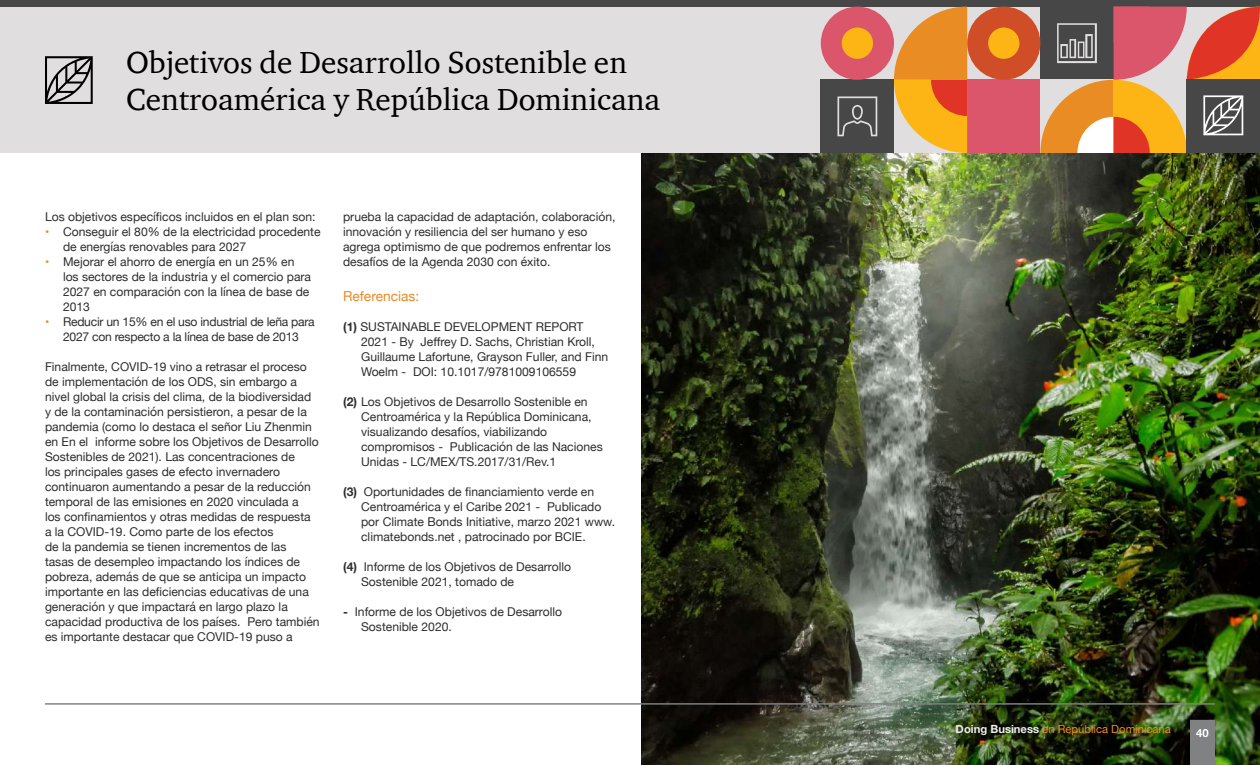
<style>
.page{position:relative;width:1260px;height:765px;background:#fff}
.page>*{position:absolute;margin:0;border:0;box-sizing:border-box;transform-origin:0 0}
.t1{font:31.25px/37.5px "ITC Charter Com";color:#000}
.t2{font:13.75px "Helvetica Neue";color:#e88b24}
.t3{font:12.12px/15px "Helvetica Neue";color:#2d2d2d}
.t4{font:12.12px/15px "Helvetica Neue";letter-spacing:-.02em;color:#2d2d2d;text-align:center}
.t5{font:11.25px "Helvetica Neue";color:#e88b24}
.t6{font:700 11.25px "Helvetica Neue";color:#fff}
.s1{color:#e88b24}
.s2{font-weight:700}
.s3{font-weight:700;color:#eeeeef}
</style>
<div class="page">
<div style="left:0;top:0;width:1260px;height:153px;background:#e0dede"></div>
<div style="left:0;top:0;width:1260px;height:7px;background:#474747"></div>
<div style="left:821px;top:80px;width:73px;height:73px;background:#474747"></div>
<div style="left:967px;top:80px;width:73px;height:73px;background:#db556b"></div>
<div style="left:821px;top:7px;width:73px;height:73px;background:#db556b;border-radius:50%"></div>
<div style="left:842px;top:28px;width:31px;height:31px;background:#fcb515;border-radius:50%"></div>
<div style="left:967px;top:7px;width:73px;height:73px;background:#cf4d27;border-radius:50%"></div>
<div style="left:988px;top:28px;width:31px;height:31px;background:#fcb515;border-radius:50%"></div>
<svg style="left:894px;top:7px;width:73px;height:146px"></svg>
<svg style="left:837px;top:96px;width:40px;height:40px"></svg>
<svg style="left:1040px;top:7px;width:220px;height:146px"></svg>
<img style="left:641px;top:153px;width:619px;height:612px">
<div style="left:1190px;top:720px;width:25px;height:45px;background:#7f8183"></div>
<hr style="left:45px;top:704px;width:1170px;height:1px;background:#7f8183">
<svg style="left:45px;top:56px;width:48px;height:48px"></svg>
<h1 class="t1" style="left:126px;top:43px;width:536px">Objetivos de Desarrollo Sostenible en<br>Centroamérica y República Dominicana</h1>
<p class="t3" style="left:45px;top:210px;width:272px">Los objetivos específicos incluidos en el plan son:</p>
<p class="t3" style="left:63px;top:225px;width:259px;text-indent:-18px"><span class="s1">•</span> Conseguir el 80% de la electricidad procedente de energías renovables para 2027</p>
<p class="t3" style="left:63px;top:255px;width:250px;text-indent:-18px"><span class="s1">•</span> Mejorar el ahorro de energía en un 25% en los sectores de la industria y el comercio para 2027 en comparación con la línea de base de 2013</p>
<p class="t4" style="left:45px;top:315px;width:271px"><span class="s1">•</span> Reducir un 15% en el uso industrial de leña para<br>2027 con respecto a la línea de base de 2013</p>
<p class="t3" style="left:45px;top:360px;width:276px">Finalmente, COVID-19 vino a retrasar el proceso de implementación de los ODS, sin embargo a nivel global la crisis del clima, de la biodiversidad y de la contaminación persistieron, a pesar de la pandemia (como lo destaca el señor Liu Zhenmin en En el informe sobre los Objetivos de Desarrollo Sostenibles de 2021). Las concentraciones de<br>los principales gases de efecto invernadero continuaron aumentando a pesar de la reducción temporal de las emisiones en 2020 vinculada a<br>los confinamientos y otras medidas de respuesta a la COVID-19. Como parte de los efectos<br>de la pandemia se tienen incrementos de las<br>tasas de desempleo impactando los índices de pobreza, además de que se anticipa un impacto importante en las deficiencias educativas de una generación y que impactará en largo plazo la capacidad productiva de los países. Pero también es importante destacar que COVID-19 puso a</p>
<p class="t3" style="left:343px;top:210px;width:274px">prueba la capacidad de adaptación, colaboración, innovación y resiliencia del ser humano y eso agrega optimismo de que podremos enfrentar los desafíos de la Agenda 2030 con éxito.</p>
<p class="t2" style="left:343px;top:286px;width:78px">Referencias:</p>
<p class="t3" style="left:361px;top:320px;width:249px;text-indent:-18px"><span class="s2">(1)</span> SUSTAINABLE DEVELOPMENT REPORT 2021 - By Jeffrey D. Sachs, Christian Kroll, Guillaume Lafortune, Grayson Fuller, and Finn Woelm - DOI: 10.1017/9781009106559</p>
<p class="t3" style="left:361px;top:395px;width:243px;text-indent:-18px"><span class="s2">(2)</span> Los Objetivos de Desarrollo Sostenible en Centroamérica y la República Dominicana, visualizando desafíos, viabilizando compromisos - Publicación de las Naciones Unidas - LC/MEX/TS.2017/31/Rev.1</p>
<p class="t3" style="left:361px;top:485px;width:255px;text-indent:-18px"><span class="s2">(3)</span> Oportunidades de financiamiento verde en Centroamérica y el Caribe 2021 - Publicado por Climate Bonds Initiative, marzo 2021 www. climatebonds.net , patrocinado por BCIE.</p>
<p class="t3" style="left:361px;top:560px;width:211px;text-indent:-18px"><span class="s2">(4)</span> Informe de los Objetivos de Desarrollo<br>Sostenible 2021, tomado de</p>
<p class="t3" style="left:361px;top:605px;width:202px;text-indent:-18px"><span class="s2">-</span> Informe de los Objetivos de Desarrollo<br>Sostenible 2020.</p>
<p class="t5" style="left:956px;top:721px;width:217px"><span class="s3">Doing Business</span> en República Dominicana</p>
<p class="t6" style="left:1196px;top:724px;width:14px">40</p>
</div>
